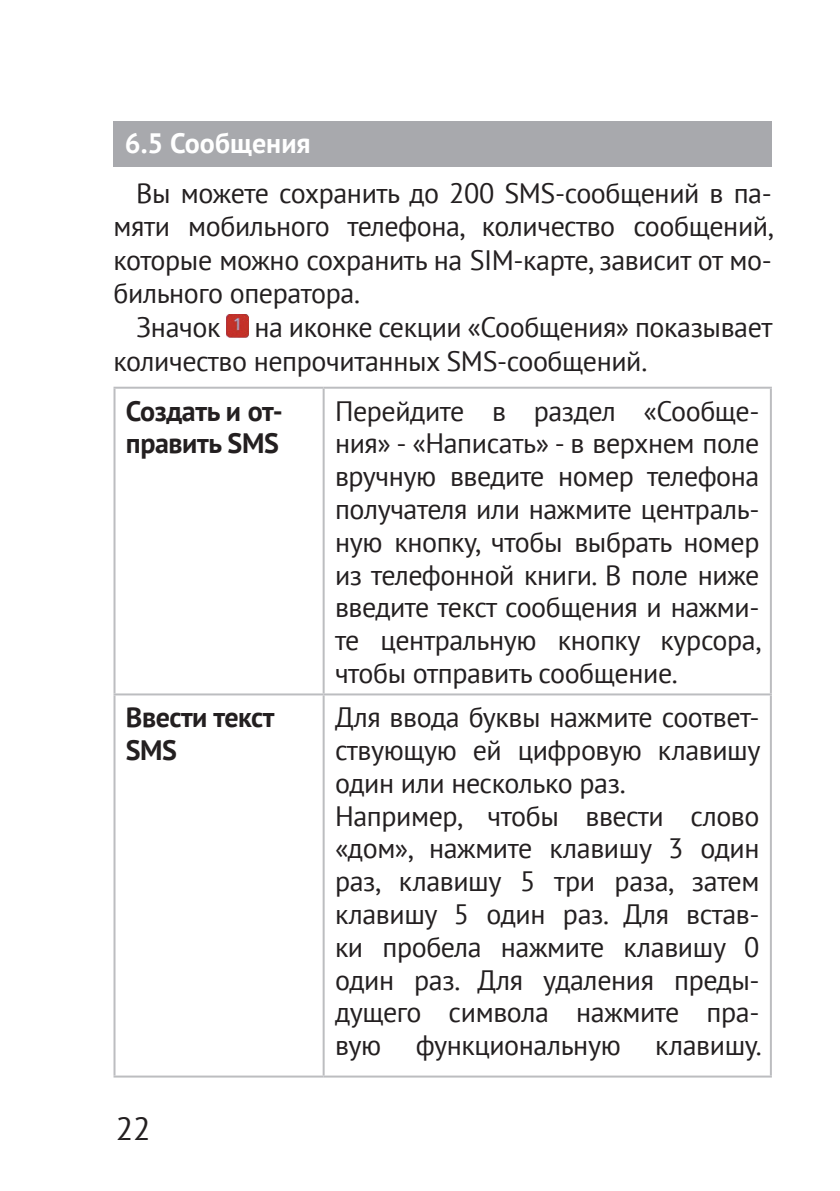
<style>
.page{position:relative;width:840px;height:1191px;background:#fff}
.page>*{position:absolute;margin:0;border:0;box-sizing:border-box;transform-origin:0 0}
.t1{font:32px "PT Sans";color:#231f20}
.t2{font:28px/32.8px "PT Sans";letter-spacing:-.015em;color:#231f20;text-align:justify}
.t3{font:700 28px/32.8px "PT Sans";letter-spacing:-.015em;color:#231f20}
.t4{font:700 28px "PT Sans";color:#fff}
</style>
<div class="page">
<div style="left:113px;top:121px;width:658px;height:46px;background:#a8a9ad"></div>
<img style="left:226px;top:314px;width:22px;height:23px">
<hr style="left:113px;top:387px;width:210px;height:2px;background:#bcbdc0">
<hr style="left:113px;top:389px;width:2px;height:304px;background:#bcbdc0">
<hr style="left:323px;top:387px;width:448px;height:2px;background:#bcbdc0">
<hr style="left:322px;top:389px;width:2px;height:304px;background:#bcbdc0">
<hr style="left:769px;top:389px;width:2px;height:304px;background:#bcbdc0">
<hr style="left:113px;top:693px;width:210px;height:2px;background:#bcbdc0">
<hr style="left:113px;top:695px;width:2px;height:380px;background:#bcbdc0">
<hr style="left:323px;top:693px;width:448px;height:2px;background:#bcbdc0">
<hr style="left:322px;top:695px;width:2px;height:380px;background:#bcbdc0">
<hr style="left:769px;top:695px;width:2px;height:380px;background:#bcbdc0">
<hr style="left:113px;top:1075px;width:210px;height:2px;background:#bcbdc0">
<hr style="left:323px;top:1075px;width:448px;height:2px;background:#bcbdc0">
<p class="t4" style="left:125px;top:125px;width:187px">6.5 Сообщения</p>
<p class="t2" style="left:113px;top:175px;width:661px;text-indent:23px">Вы можете сохранить до 200 SMS-сообщений в па&shy;мяти мобильного телефона, количество сообщений, которые можно сохранить на SIM-карте, зависит от мо&shy;бильного оператора.</p>
<p class="t2" style="left:113px;top:310px;width:660px;text-indent:23px">Значок на иконке секции «Сообщения» показывает количество непрочитанных SMS-сообщений.</p>
<p class="t3" style="left:126px;top:394px;width:158px">Создать и от&shy;править SMS</p>
<p class="t2" style="left:335px;top:394px;width:428px">Перейдите в раздел «Сообще&shy;ния» - «Написать» - в верхнем поле вручную введите номер телефона получателя или нажмите централь&shy;ную кнопку, чтобы выбрать номер из телефонной книги. В поле ниже введите текст сообщения и нажми&shy;те центральную кнопку курсора, чтобы отправить сообщение.</p>
<p class="t3" style="left:126px;top:700px;width:150px">Ввести текст<br>SMS</p>
<p class="t2" style="left:335px;top:700px;width:428px;text-align:left">Для ввода буквы нажмите соответ&shy;ствующую ей цифровую клавишу один или несколько раз.<br>Например, чтобы ввести слово «дом», нажмите клавишу 3 один раз, клавишу 5 три раза, затем клавишу 5 один раз. Для встав&shy;ки пробела нажмите клавишу 0 один раз. Для удаления преды&shy;дущего символа нажмите пра&shy;вую функциональную клавишу.</p>
<p class="t1" style="left:116px;top:1107px;width:36px">22</p>
</div>
